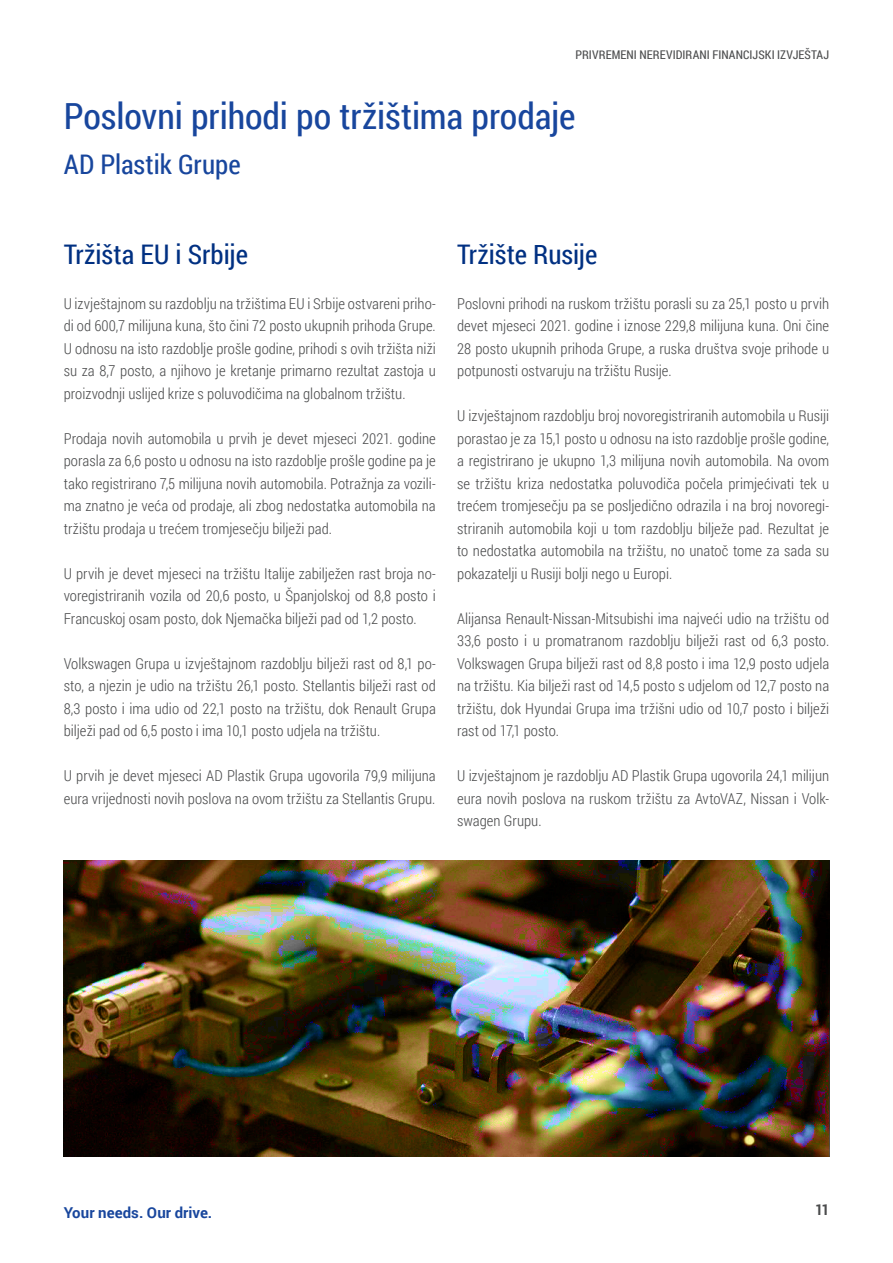
<style>
.page{position:relative;width:893px;height:1263px;background:#fff}
.page>*{position:absolute;margin:0;border:0;box-sizing:border-box;transform-origin:0 0}
.Head_1{font:36px "Roboto Condensed";letter-spacing:-.005em;color:#18469d}
.Head_1_18{font:27px "Roboto Condensed";color:#003082}
.Head_1-2{font:27px "Roboto Condensed";letter-spacing:-.005em;color:#18469d}
.Body_Light{font:300 15px/22.5px "Roboto Condensed";color:#4b4c4d;text-align:justify}
.t1{font:700 15px "Roboto";letter-spacing:.005em;color:#18469d}
.t2{font:700 15px "Roboto Condensed";color:#4b4c4d}
.t3{font:12px "Roboto Condensed";letter-spacing:.005em;color:#4b4c4d}
</style>
<div class="page">
<img style="left:64px;top:860px;width:765px;height:296px">
<p class="t3" style="left:575px;top:47px;width:255px">PRIVREMENI NEREVIDIRANI FINANCIJSKI IZVJEŠTAJ</p>
<p class="Head_1" style="left:64px;top:91px;width:513px">Poslovni prihodi po tržištima prodaje</p>
<p class="Head_1-2" style="left:64px;top:145px;width:178px">AD Plastik Grupe</p>
<p class="Head_1_18" style="left:64px;top:235px;width:186px">Tržišta EU i Srbije</p>
<p class="Head_1_18" style="left:457px;top:235px;width:142px">Tržište Rusije</p>
<p class="Body_Light" style="left:64px;top:292px;width:374px">U izvještajnom su razdoblju na tržištima EU i Srbije ostvareni priho&shy;di od 600,7 milijuna kuna, što čini 72 posto ukupnih prihoda Grupe.<br>U odnosu na isto razdoblje prošle godine, prihodi s ovih tržišta niži su za 8,7 posto, a njihovo je kretanje primarno rezultat zastoja u proizvodnji uslijed krize s poluvodičima na globalnom tržištu.</p>
<p class="Body_Light" style="left:64px;top:427px;width:374px">Prodaja novih automobila u prvih je devet mjeseci 2021. godine porasla za 6,6 posto u odnosu na isto razdoblje prošle godine pa je tako registrirano 7,5 milijuna novih automobila. Potražnja za vozili&shy;ma znatno je veća od prodaje, ali zbog nedostatka automobila na tržištu prodaja u trećem tromjesečju bilježi pad.</p>
<p class="Body_Light" style="left:64px;top:562px;width:374px">U prvih je devet mjeseci na tržištu Italije zabilježen rast broja no&shy;voregistriranih vozila od 20,6 posto, u Španjolskoj od 8,8 posto i Francuskoj osam posto, dok Njemačka bilježi pad od 1,2 posto.</p>
<p class="Body_Light" style="left:64px;top:652px;width:374px">Volkswagen Grupa u izvještajnom razdoblju bilježi rast od 8,1 po&shy;sto, a njezin je udio na tržištu 26,1 posto. Stellantis bilježi rast od 8,3 posto i ima udio od 22,1 posto na tržištu, dok Renault Grupa bilježi pad od 6,5 posto i ima 10,1 posto udjela na tržištu.</p>
<p class="Body_Light" style="left:64px;top:764px;width:374px">U prvih je devet mjeseci AD Plastik Grupa ugovorila 79,9 milijuna eura vrijednosti novih poslova na ovom tržištu za Stellantis Grupu.</p>
<p class="Body_Light" style="left:457px;top:292px;width:374px">Poslovni prihodi na ruskom tržištu porasli su za 25,1 posto u prvih devet mjeseci 2021. godine i iznose 229,8 milijuna kuna. Oni čine 28 posto ukupnih prihoda Grupe, a ruska društva svoje prihode u potpunosti ostvaruju na tržištu Rusije.</p>
<p class="Body_Light" style="left:457px;top:404px;width:374px">U izvještajnom razdoblju broj novoregistriranih automobila u Rusiji porastao je za 15,1 posto u odnosu na isto razdoblje prošle godine, a registrirano je ukupno 1,3 milijuna novih automobila. Na ovom se tržištu kriza nedostatka poluvodiča počela primjećivati tek u trećem tromjesečju pa se posljedično odrazila i na broj novoregi&shy;striranih automobila koji u tom razdoblju bilježe pad. Rezultat je to nedostatka automobila na tržištu, no unatoč tome za sada su pokazatelji u Rusiji bolji nego u Europi.</p>
<p class="Body_Light" style="left:457px;top:607px;width:374px">Alijansa Renault-Nissan-Mitsubishi ima najveći udio na tržištu od 33,6 posto i u promatranom razdoblju bilježi rast od 6,3 posto.<br>Volkswagen Grupa bilježi rast od 8,8 posto i ima 12,9 posto udjela na tržištu. Kia bilježi rast od 14,5 posto s udjelom od 12,7 posto na tržištu, dok Hyundai Grupa ima tržišni udio od 10,7 posto i bilježi rast od 17,1 posto.</p>
<p class="Body_Light" style="left:457px;top:764px;width:374px">U izvještajnom je razdoblju AD Plastik Grupa ugovorila 24,1 milijun eura novih poslova na ruskom tržištu za AvtoVAZ, Nissan i Volk&shy;swagen Grupu.</p>
<p class="t1" style="left:64px;top:1202px;width:150px">Your needs. Our drive.</p>
<p class="t2" style="left:815px;top:1199px;width:15px">11</p>
</div>
